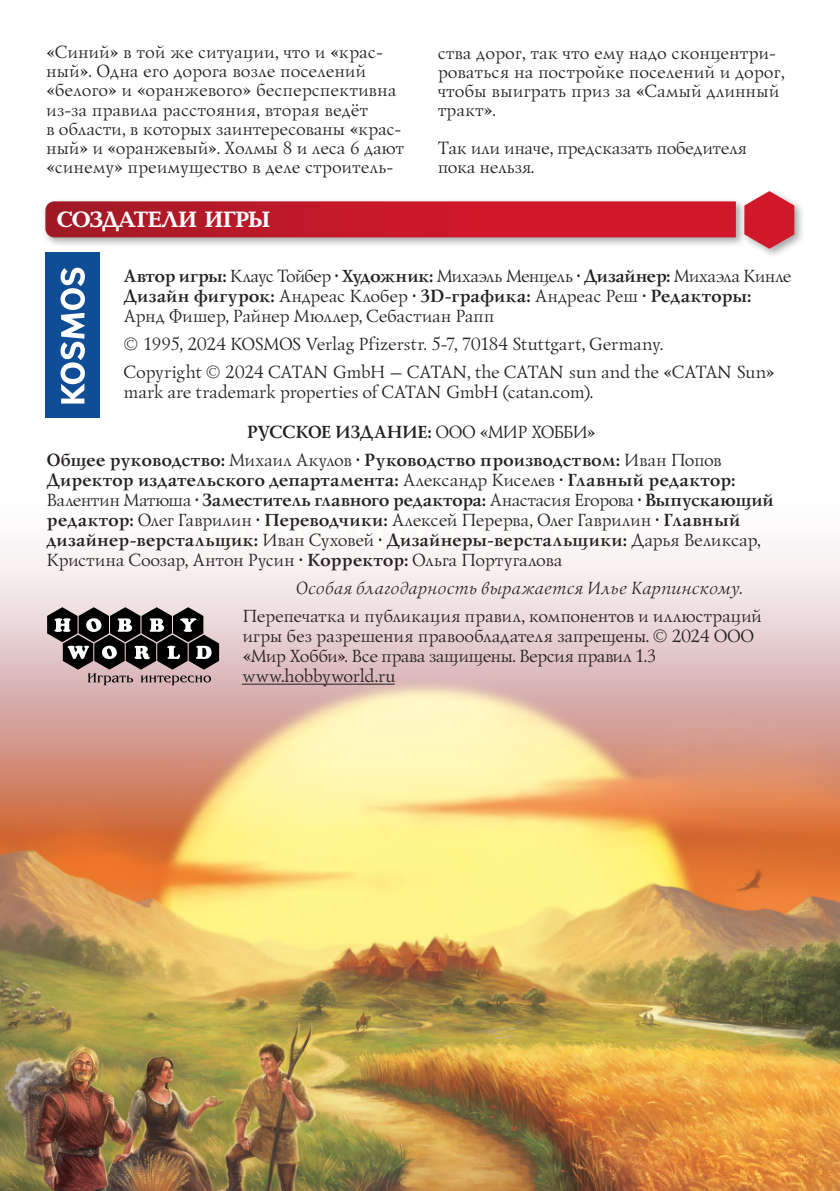
<style>
.page{position:relative;width:840px;height:1191px;background:#fff}
.page>*{position:absolute;margin:0;border:0;box-sizing:border-box;transform-origin:0 0}
.t1{font:700 23px "Baltica";letter-spacing:-.04em;color:#fff}
.t2{font:18px/19px "Lazurski C";letter-spacing:.02em;color:#231f20}
.t3{font:700 18px/20px "Lazurski C";letter-spacing:.02em;color:#231f20}
.t4{font:18px/20px "Lazurski C";color:#231f20}
.t5{font:italic 18px "Lazurski C";letter-spacing:.03em;color:#231f20}
.s1{font-weight:700}
.s2{font-weight:400}
</style>
<div class="page">
<img style="left:0;top:549px;width:839px;height:642px">
<hr style="left:242px;top:683px;width:152px;height:1px;background:#231f20">
<div style="left:45px;top:252px;width:55px;height:165px;background:#0f4d96"></div>
<svg style="left:60px;top:268px;width:25px;height:135px"></svg>
<svg style="left:47px;top:607px;width:172px;height:78px;background:#6f6465"></svg>
<div style="left:41px;top:187px;width:763px;height:72px;background:#231f20;opacity:.4"></div>
<svg style="left:45px;top:201px;width:690px;height:36px;background:#c31c2c"></svg>
<svg style="left:744px;top:191px;width:49px;height:58px;background:#d74d5b"></svg>
<p class="t2" style="left:45px;top:42px;width:359px">«Синий» в той же ситуации, что и «крас&shy;ный». Одна его дорога возле поселений «белого» и «оранжевого» бесперспективна из-за правила расстояния, вторая ведёт<br>в области, в которых заинтересованы «крас&shy;ный» и «оранжевый». Холмы 8 и леса 6 дают «синему» преимущество в деле строитель-</p>
<p class="t2" style="left:437px;top:42px;width:347px">ства дорог, так что ему надо сконцентри&shy;роваться на постройке поселений и дорог, чтобы выиграть приз за «Самый длинный тракт».</p>
<p class="t2" style="left:437px;top:137px;width:310px">Так или иначе, предсказать победителя пока нельзя.</p>
<p class="t1" style="left:57px;top:207px;width:215px">СОЗДАТЕЛИ ИГРЫ</p>
<p class="t4" style="left:123px;top:266px;width:668px"><span class="s1">Автор игры:</span> Клаус Тойбер <span class="s1">· Художник:</span> Михаэль Менцель <span class="s1">· Дизайнер:</span> Михаэла Кинле<br><span class="s1">Дизайн -фигурок:</span> Андреас Клобер <span class="s1">· 3D-графика:</span> Андреас Реш <span class="s1">· Редакторы:<br></span>Арнд Фишер, Райнер Мюллер, Себастиан Рапп</p>
<p class="t2" style="left:123px;top:330px;width:651px;line-height:28px">© 1995, 2024 KOSMOS Verlag Pfizerstr. 5-7, 70184 Stuttgart, Germany.<br>Copyright © 2024 CATAN GmbH – CATAN, the CATAN sun and the «CATAN Sun»</p>
<p class="t2" style="left:123px;top:382px;width:470px">mark are trademark properties of CATAN GmbH (catan.com).</p>
<p class="t3" style="left:46px;top:418px;width:675px;line-height:28px;text-indent:200px">РУССКОЕ ИЗДАНИЕ: <span class="s2">ООО «МИР ХОББИ»<br></span>Общее руководство: <span class="s2">Михаил Акулов</span> · Руководство производством: <span class="s2">Иван Попов</span></p>
<p class="t3" style="left:46px;top:470px;width:727px">Директор издательского департамента: <span class="s2">Александр Киселев</span> · Главный редактор:<br><span class="s2">Валентин Матюша</span> · Заместитель главного редактора: <span class="s2">Анастасия Егорова</span> · Выпускающий редактор: <span class="s2">Олег Гаврилин</span> · Переводчики: <span class="s2">Алексей Перерва, Олег Гаврилин</span> · Главный дизайнер-верстальщик: <span class="s2">Иван Суховей</span> · Дизайнеры-верстальщики: <span class="s2">Дарья Великсар, Кристина Соозар, Антон Русин</span> · Корректор: <span class="s2">Ольга Португалова</span></p>
<p class="t5" style="left:294px;top:576px;width:448px">Особая благодарность выражается Илье Карпинскому.</p>
<p class="t2" style="left:242px;top:606px;width:520px;line-height:20px">Перепечатка и публикация правил, компонентов и иллюстраций игры без разрешения правообладателя запрещены. © 2024 ООО «Мир Хобби». Все права защищены. Версия правил 1.3 www.hobbyworld.ru</p>
</div>
